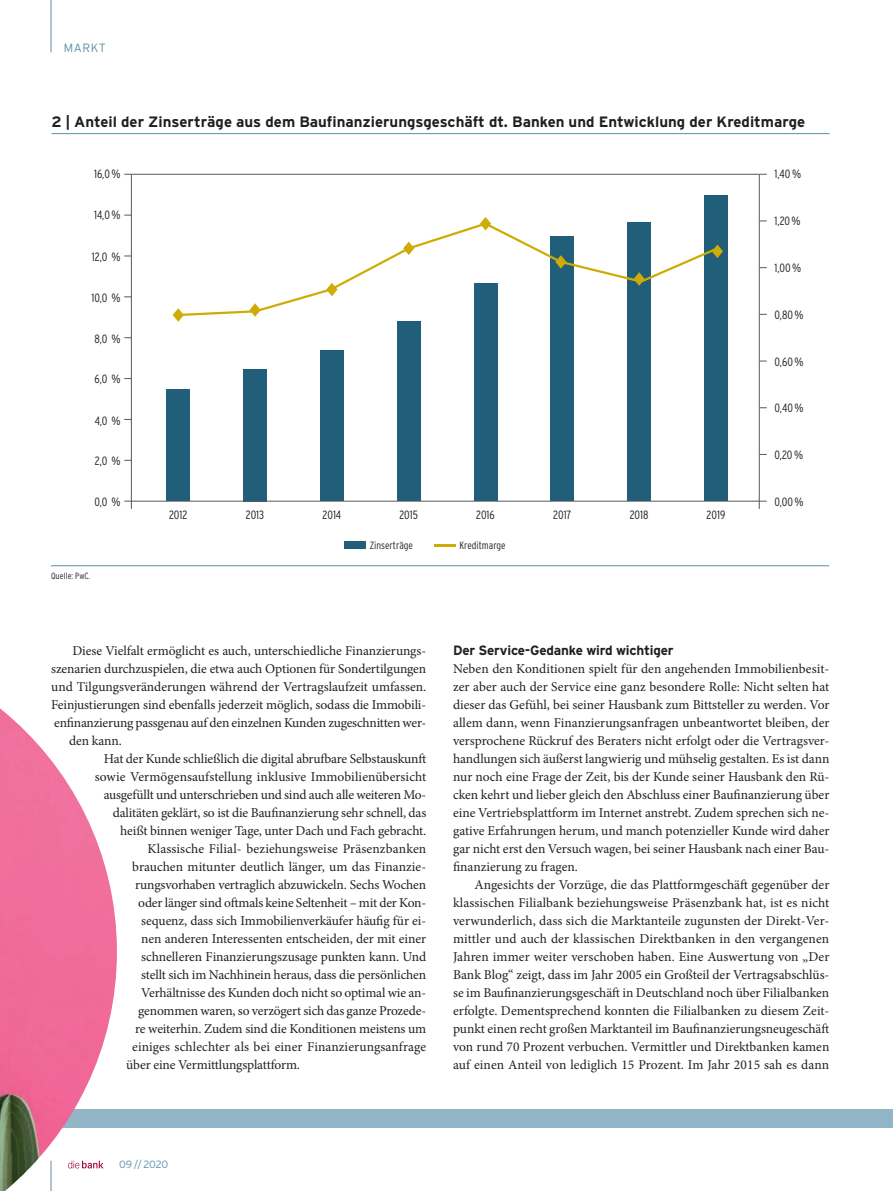
<style>
.page{position:relative;width:893px;height:1191px;background:#fff}
.page>*{position:absolute;margin:0;border:0;box-sizing:border-box;transform-origin:0 0}
.t1{font:700 15px "Interstate";color:#231f20}
.t2{font:13.5px/18px "Minion Pro";letter-spacing:-.01em;color:#231f20;text-align:justify}
.t3{font:13.5px "Minion Pro";letter-spacing:.01em;color:#231f20}
.t4{font:700 13.5px "Interstate";letter-spacing:-.015em;color:#231f20}
.t5{font:300 12px "Interstate Condensed";color:#231f20}
.t6{font:300 12px "Interstate";letter-spacing:.05em;color:#5d91a7}
.t7{font:300 10.5px "Interstate Condensed";color:#231f20}
.t8{font:300 10.5px "Interstate";letter-spacing:-.02em;color:#5d91a7}
.t9{font:300 9px "Interstate Condensed";letter-spacing:.01em;color:#231f20}
</style>
<div class="page">
<hr style="left:51px;top:0;width:1px;height:52px;background:#5d91a7">
<div style="left:0;top:1109px;width:893px;height:18px;background:#92b6c7"></div>
<hr style="left:51px;top:565px;width:778px;height:1px;background:#5d91a7">
<hr style="left:51px;top:133px;width:779px;height:1px;background:#5d91a7">
<hr style="left:124px;top:174px;width:643px;height:1px;background:#57585a">
<hr style="left:759px;top:175px;width:1px;height:334px;background:#57585a">
<hr style="left:131px;top:175px;width:1px;height:334px;background:#57585a">
<div style="left:166px;top:389px;width:24px;height:112px;background:#215e7a"></div>
<div style="left:243px;top:369px;width:24px;height:132px;background:#215e7a"></div>
<div style="left:320px;top:350px;width:24px;height:151px;background:#215e7a"></div>
<div style="left:397px;top:322px;width:24px;height:179px;background:#215e7a"></div>
<div style="left:474px;top:283px;width:23px;height:218px;background:#215e7a"></div>
<div style="left:550px;top:236px;width:24px;height:265px;background:#215e7a"></div>
<div style="left:627px;top:222px;width:24px;height:279px;background:#215e7a"></div>
<div style="left:704px;top:195px;width:24px;height:306px;background:#215e7a"></div>
<hr style="left:124px;top:501px;width:643px;height:1px;background:#57585a">
<svg style="left:173px;top:311px;width:9px;height:11px"></svg>
<svg style="left:482px;top:217px;width:7px;height:4px"></svg>
<svg style="left:720px;top:248px;width:3px;height:7px"></svg>
<svg style="left:176px;top:221px;width:544px;height:96px"></svg>
<div style="left:344px;top:541px;width:22px;height:8px;background:#215e7a"></div>
<hr style="left:434px;top:545px;width:21px;height:2px;background:#cfac05">
<img style="left:0;top:708px;width:117px;height:483px">
<hr style="left:51px;top:1160px;width:1px;height:31px;background:#5d91a7">
<p class="t6" style="left:64px;top:41px;width:44px">MARKT</p>
<p class="t1" style="left:51px;top:113px;width:755px">2 | Anteil der Zinserträge aus dem Baufinanzierungsgeschäft dt. Banken und Entwicklung der Kreditmarge</p>
<p class="t5" style="left:94px;top:167px;width:28px">16,0%</p>
<p class="t5" style="left:774px;top:167px;width:28px">1,40%</p>
<p class="t5" style="left:94px;top:208px;width:28px">14,0%</p>
<p class="t5" style="left:774px;top:214px;width:28px">1,20%</p>
<p class="t5" style="left:774px;top:261px;width:28px">1,00%</p>
<p class="t5" style="left:774px;top:308px;width:31px">0,80%</p>
<p class="t5" style="left:92px;top:250px;width:30px">12,0 %</p>
<p class="t5" style="left:92px;top:291px;width:31px">10,0 %</p>
<p class="t5" style="left:95px;top:332px;width:27px">8,0 %</p>
<p class="t5" style="left:95px;top:372px;width:27px">6,0 %</p>
<p class="t5" style="left:95px;top:413px;width:27px">4,0 %</p>
<p class="t5" style="left:95px;top:454px;width:27px">2,0 %</p>
<p class="t5" style="left:95px;top:495px;width:28px">0,0 %</p>
<p class="t9" style="left:51px;top:570px;width:41px">Quelle: PwC.</p>
<p class="t5" style="left:169px;top:508px;width:20px">2012</p>
<p class="t5" style="left:246px;top:508px;width:20px">2013</p>
<p class="t5" style="left:323px;top:508px;width:20px">2014</p>
<p class="t5" style="left:399px;top:508px;width:20px">2015</p>
<p class="t5" style="left:476px;top:508px;width:20px">2016</p>
<p class="t5" style="left:553px;top:508px;width:20px">2017</p>
<p class="t5" style="left:630px;top:508px;width:20px">2018</p>
<p class="t5" style="left:707px;top:508px;width:20px">2019</p>
<p class="t7" style="left:370px;top:539px;width:45px">Zinserträge</p>
<p class="t7" style="left:459px;top:539px;width:48px">Kreditmarge</p>
<p class="t5" style="left:774px;top:354px;width:31px">0,60%</p>
<p class="t5" style="left:774px;top:401px;width:31px">0,40%</p>
<p class="t5" style="left:774px;top:448px;width:30px">0,20%</p>
<p class="t5" style="left:774px;top:495px;width:31px">0,00%</p>
<p class="t2" style="left:72px;top:642px;width:355px">Diese Vielfalt ermöglicht es auch, unterschiedliche Finanzierungs-</p>
<p class="t2" style="left:51px;top:660px;width:377px">szenarien durchzuspielen, die etwa auch Optionen für Sondertilgungen</p>
<p class="t2" style="left:51px;top:678px;width:377px">und Tilgungsveränderungen während der Vertragslaufzeit umfassen.</p>
<p class="t2" style="left:51px;top:696px;width:377px">Feinjustierungen sind ebenfalls jederzeit möglich, sodass die Immobili-</p>
<p class="t2" style="left:54px;top:714px;width:374px">enfinanzierung passgenau auf den einzelnen Kunden zugeschnitten wer-</p>
<p class="t2" style="left:69px;top:732px;width:54px">den kann.</p>
<p class="t2" style="left:104px;top:750px;width:324px">Hat der Kunde schließlich die digital abrufbare Selbstauskunft</p>
<p class="t2" style="left:95px;top:768px;width:333px">sowie Vermögensaufstellung inklusive Immobilienübersicht</p>
<p class="t2" style="left:104px;top:786px;width:324px">ausgefüllt und unterschrieben und sind auch alle weiteren Mo-</p>
<p class="t2" style="left:113px;top:804px;width:315px">dalitäten geklärt, so ist die Baufinanzierung sehr schnell, das</p>
<p class="t2" style="left:120px;top:822px;width:308px">heißt binnen weniger Tage, unter Dach und Fach gebracht.</p>
<p class="t3" style="left:147px;top:839px;width:280px">Klassische Filial- beziehungsweise Präsenzbanken</p>
<p class="t2" style="left:132px;top:858px;width:296px">brauchen mitunter deutlich länger, um das Finanzie-</p>
<p class="t2" style="left:135px;top:875px;width:292px">rungsvorhaben vertraglich abzuwickeln. Sechs Wochen</p>
<p class="t2" style="left:138px;top:893px;width:289px">oder länger sind oftmals keine Seltenheit – mit der Kon-</p>
<p class="t2" style="left:141px;top:911px;width:286px">sequenz, dass sich Immobilienverkäufer häufig für ei-</p>
<p class="t2" style="left:141px;top:929px;width:286px">nen anderen Interessenten entscheiden, der mit einer</p>
<p class="t2" style="left:141px;top:947px;width:287px">schnelleren Finanzierungszusage punkten kann. Und</p>
<p class="t2" style="left:141px;top:965px;width:286px">stellt sich im Nachhinein heraus, dass die persönlichen</p>
<p class="t2" style="left:141px;top:983px;width:286px">Verhältnisse des Kunden doch nicht so optimal wie an-</p>
<p class="t2" style="left:138px;top:1001px;width:289px">genommen waren, so verzögert sich das ganze Prozede-</p>
<p class="t2" style="left:135px;top:1019px;width:292px">re weiterhin. Zudem sind die Konditionen meistens um</p>
<p class="t2" style="left:132px;top:1037px;width:296px">einiges schlechter als bei einer Finanzierungsanfrage</p>
<p class="t2" style="left:126px;top:1055px;width:175px">über eine Vermittlungsplattform.</p>
<p class="t4" style="left:453px;top:642px;width:222px">Der Service-Gedanke wird wichtiger</p>
<p class="t2" style="left:453px;top:659px;width:378px">Neben den Konditionen spielt für den angehenden Immobilienbesit&shy;zer aber auch der Service eine ganz besondere Rolle: Nicht selten hat dieser das Gefühl, bei seiner Hausbank zum Bittsteller zu werden. Vor allem dann, wenn Finanzierungsanfragen unbeantwortet bleiben, der versprochene Rückruf des Beraters nicht erfolgt oder die Vertragsver&shy;handlungen sich äußerst langwierig und mühselig gestalten. Es ist dann nur noch eine Frage der Zeit, bis der Kunde seiner Hausbank den Rü&shy;cken kehrt und lieber gleich den Abschluss einer Baufinanzierung über eine Vertriebsplattform im Internet anstrebt. Zudem sprechen sich ne&shy;gative Erfahrungen herum, und manch potenzieller Kunde wird daher gar nicht erst den Versuch wagen, bei seiner Hausbank nach einer Bau&shy;finanzierung zu fragen.</p>
<p class="t2" style="left:453px;top:875px;width:378px;text-indent:21px">Angesichts der Vorzüge, die das Plattformgeschäft gegenüber der klassischen Filialbank beziehungsweise Präsenzbank hat, ist es nicht verwunderlich, dass sich die Marktanteile zugunsten der Direkt-Ver&shy;mittler und auch der klassischen Direktbanken in den vergangenen Jahren immer weiter verschoben haben. Eine Auswertung von „Der Bank Blog“ zeigt, dass im Jahr 2005 ein Großteil der Vertragsabschlüs&shy;se im Baufinanzierungsgeschäft in Deutschland noch über Filialbanken erfolgte. Dementsprechend konnten die Filialbanken zu diesem Zeit&shy;punkt einen recht großen Marktanteil im Baufinanzierungsneugeschäft von rund 70 Prozent verbuchen. Vermittler und Direktbanken kamen auf einen Anteil von lediglich 15 Prozent. Im Jahr 2015 sah es dann</p>
<p class="t8" style="left:119px;top:1158px;width:51px">09 // 2020</p>
</div>
